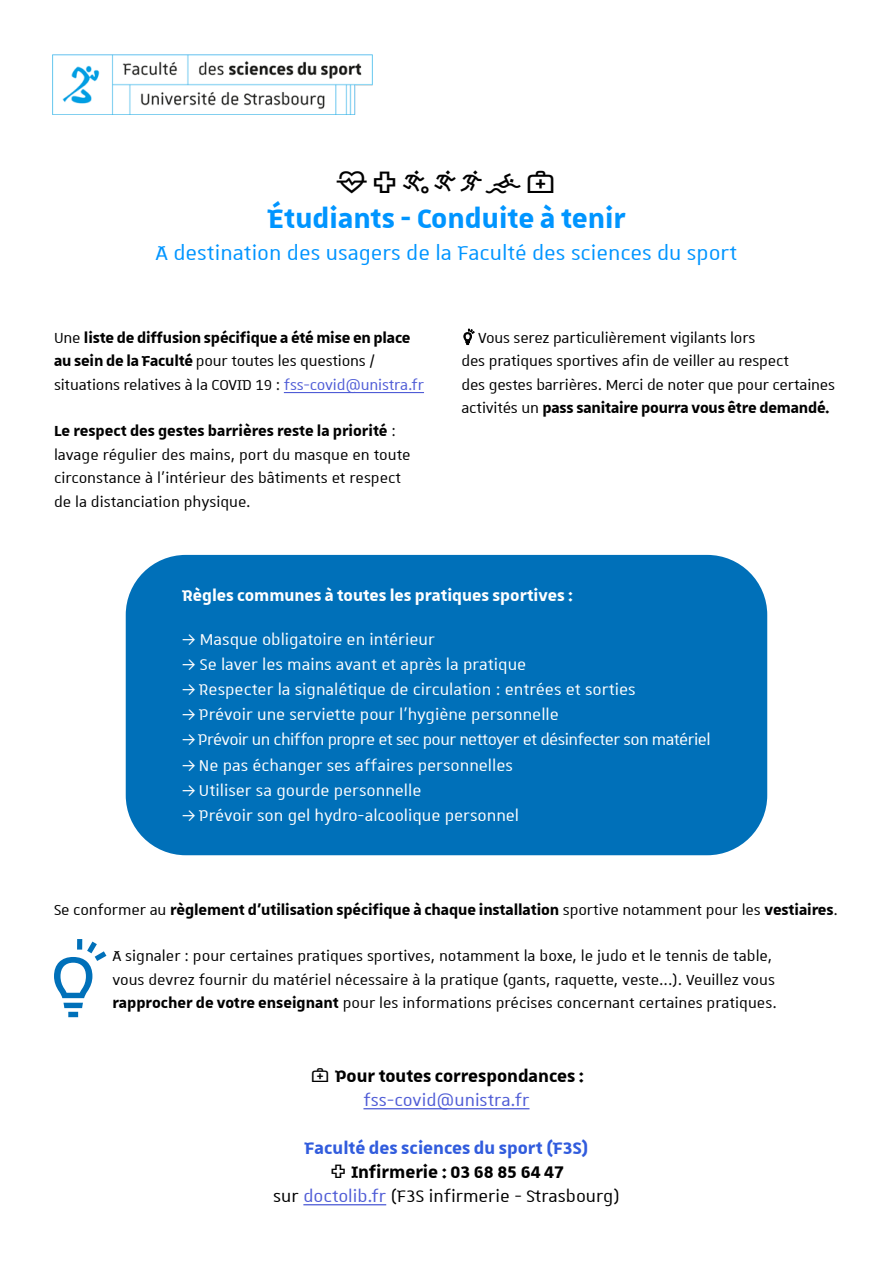
<style>
.page{position:relative;width:893px;height:1263px;background:#fff}
.page>*{position:absolute;margin:0;border:0;box-sizing:border-box;transform-origin:0 0}
.t1{font:700 36px "Unistra D";color:#0095ff}
.t2{font:27px "Unistra D";color:#0095ff}
.t3{font:22.5px/24px "Unistra D";color:#000}
.t4{font:700 22.5px "Unistra D";color:#315cdd}
.t5{font:700 22.5px "Unistra D";color:#000}
.t6{font:22.5px "Unistra D";color:#4f5cd6}
.t7{font:21px "Unistra D";color:#fff}
.t8{font:21px "Unistra D";letter-spacing:-.025em;color:#fff}
.t9{font:700 21px "Unistra D";color:#fff}
.t10{font:19.5px/23.4px "Unistra D";color:#000}
.t11{font:700 19.5px/23.4px "Unistra D";letter-spacing:-.005em;color:#000}
.s1{font-weight:400}
.s2{font-weight:400;color:#4f5cd6}
.s3{font-weight:700}
.s4{color:#4f5cd6}
</style>
<div class="page">
<img style="left:53px;top:54px;width:319px;height:61px">
<hr style="left:284px;top:392px;width:140px;height:1px;background:#4f5cd6">
<hr style="left:363px;top:1108px;width:166px;height:1px;background:#4f5cd6">
<hr style="left:303px;top:1204px;width:83px;height:1px;background:#4f5cd6">
<div style="left:126px;top:555px;width:641px;height:300px;background:#0070b9;border-radius:60px"></div>
<h1 class="t1" style="left:267px;top:198px;width:360px">Étudiants - Conduite à tenir</h1>
<h2 class="t2" style="left:156px;top:239px;width:583px">A destination des usagers de la Faculté des sciences du sport</h2>
<p class="t11" style="left:54px;top:325px;width:372px"><span class="s1">Une</span> liste de diffusion spécifique a été mise en place au sein de la Faculté <span class="s1">pour toutes les questions / situations relatives à la COVID 19 :</span> <span class="s2">fss-covid@unistra.fr</span></p>
<p class="t10" style="left:54px;top:419px;width:358px"><span class="s3">Le respect des gestes barrières reste la priorité</span> : lavage régulier des mains, port du masque en toute circonstance à l’intérieur des bâtiments et respect de la distanciation physique.</p>
<p class="t10" style="left:461px;top:325px;width:375px;text-indent:17px">Vous serez particulièrement vigilants lors<br>des pratiques sportives afin de veiller au respect<br>des gestes barrières. Merci de noter que pour certaines activités un <span class="s3">pass sanitaire pourra vous être demandé.</span></p>
<p class="t9" style="left:182px;top:584px;width:392px">Règles communes à toutes les pratiques sportives :</p>
<p class="t7" style="left:182px;top:628px;width:254px">✓ Masque obligatoire en intérieur</p>
<p class="t7" style="left:182px;top:653px;width:346px">✓ Se laver les mains avant et après la pratique</p>
<p class="t7" style="left:182px;top:679px;width:455px">✓ Respecter la signalétique de circulation : entrées et sorties</p>
<p class="t7" style="left:182px;top:704px;width:378px">✓ Prévoir une serviette pour l’hygiène personnelle</p>
<p class="t8" style="left:182px;top:729px;width:530px">✓ Prévoir un chiffon propre et sec pour nettoyer et désinfecter son matériel</p>
<p class="t7" style="left:182px;top:754px;width:332px">✓ Ne pas échanger ses affaires personnelles</p>
<p class="t7" style="left:182px;top:779px;width:241px">✓ Utiliser sa gourde personnelle</p>
<p class="t7" style="left:182px;top:805px;width:338px">✓ Prévoir son gel hydro-alcoolique personnel</p>
<p class="t11" style="left:54px;top:897px;width:785px"><span class="s1">Se conformer au</span> règlement d’utilisation spécifique à chaque installation <span class="s1">sportive notamment pour les</span> vestiaires<span class="s1">.</span></p>
<p class="t10" style="left:112px;top:944px;width:666px">A signaler : pour certaines pratiques sportives, notamment la boxe, le judo et le tennis de table, vous devrez fournir du matériel nécessaire à la pratique (gants, raquette, veste...). Veuillez vous <span class="s3">rapprocher de votre enseignant</span> pour les informations précises concernant certaines pratiques.</p>
<p class="t5" style="left:335px;top:1063px;width:250px">Pour toutes correspondances :</p>
<p class="t6" style="left:363px;top:1088px;width:168px">fss-covid@unistra.fr</p>
<p class="t4" style="left:305px;top:1135px;width:285px">Faculté des sciences du sport (F3S)</p>
<p class="t3" style="left:273px;top:1159px;width:348px;text-indent:78px"><span class="s3">Infirmerie : 03 68 85 64 47<br></span>sur <span class="s4">doctolib.fr</span> (F3S infirmerie - Strasbourg)</p>
</div>
